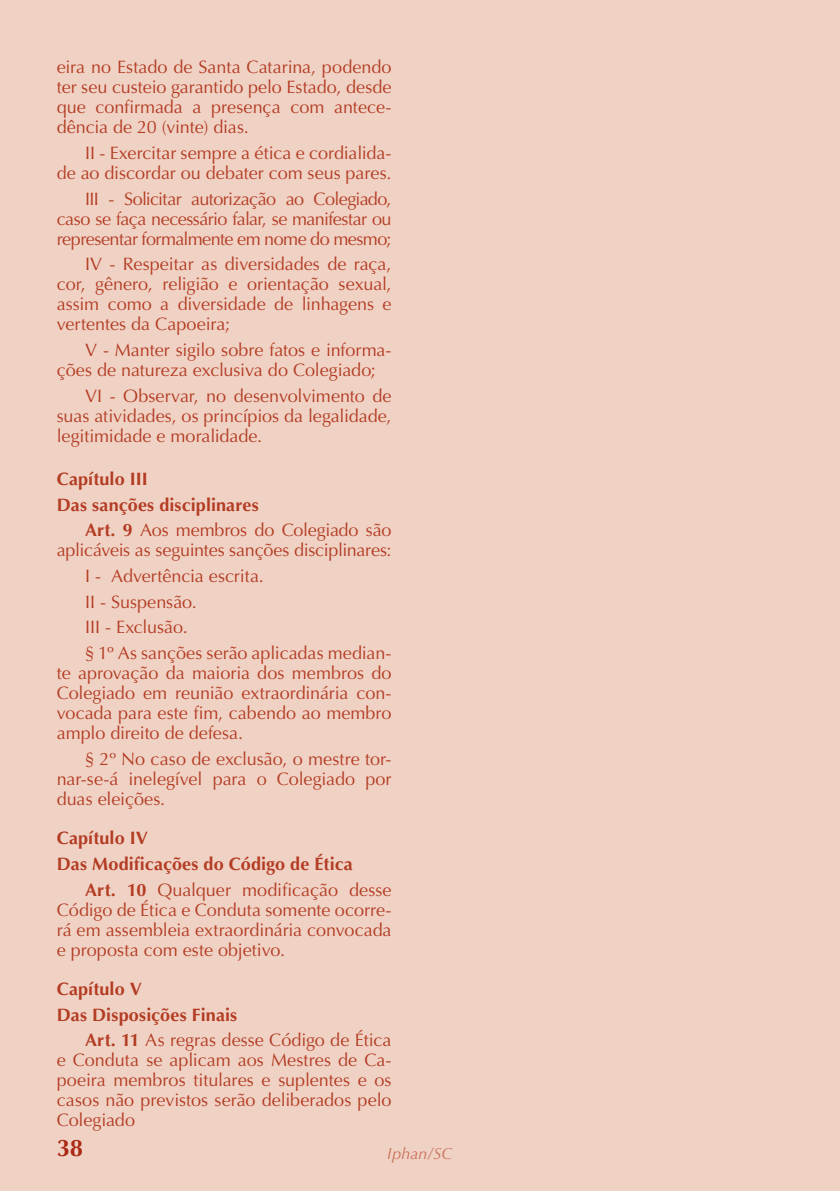
<style>
.page{position:relative;width:840px;height:1191px;background:#fff}
.page>*{position:absolute;margin:0;border:0;box-sizing:border-box;transform-origin:0 0}
.t1{font:700 24px "Optima";color:#ab2814}
.t2{font:18px/20px "Optima";letter-spacing:-.005em;color:#b33c23;text-align:justify}
.t3{font:700 18px "Optima";letter-spacing:.005em;color:#b33c23}
.t4{font:italic 16px "Optima";color:#bc5035}
.s1{font-weight:700}
</style>
<div class="page">
<div style="left:0;top:0;width:839px;height:1191px;background:#f0d2c5"></div>
<hr style="left:839px;top:0;width:1px;height:1191px;background:#ab2814">
<p class="t2" style="left:57px;top:57px;width:336px">eira no Estado de Santa Catarina, podendo ter seu custeio garantido pelo Estado, desde que confirmada a presença com antece&shy;dência de 20 (vinte) dias.</p>
<p class="t2" style="left:57px;top:143px;width:336px;text-align:right">II - Exercitar sempre a ética e cordialida-<br>de ao discordar ou debater com seus pares.</p>
<p class="t2" style="left:57px;top:189px;width:336px;text-indent:28px">III - Solicitar autorização ao Colegiado, caso se faça necessário falar, se manifestar ou representar formalmente em nome do mesmo;</p>
<p class="t2" style="left:57px;top:254px;width:336px;text-indent:28px">IV - Respeitar as diversidades de raça, cor, gênero, religião e orientação sexual, assim como a diversidade de linhagens e vertentes da Capoeira;</p>
<p class="t2" style="left:57px;top:340px;width:336px;text-indent:28px">V - Manter sigilo sobre fatos e informa&shy;ções de natureza exclusiva do Colegiado;</p>
<p class="t2" style="left:57px;top:386px;width:336px;text-indent:28px">VI - Observar, no desenvolvimento de suas atividades, os princípios da legalidade, legitimidade e moralidade.</p>
<p class="t3" style="left:57px;top:468px;width:92px">Capítulo III</p>
<p class="t3" style="left:57px;top:494px;width:203px">Das sanções disciplinares</p>
<p class="t2" style="left:85px;top:520px;width:308px"><span class="s1">Art. 9</span> Aos membros do Colegiado são</p>
<p class="t2" style="left:85px;top:538px;width:308px;line-height:25.6px;text-align:left;text-indent:-28px">aplicáveis as seguintes sanções disciplinares:<br>I - Advertência escrita.<br>II - Suspensão.<br>III - Exclusão.<br>§ 1º As sanções serão aplicadas median-</p>
<p class="t2" style="left:57px;top:663px;width:336px">te aprovação da maioria dos membros do Colegiado em reunião extraordinária con&shy;vocada para este fim, cabendo ao membro amplo direito de defesa.</p>
<p class="t2" style="left:57px;top:749px;width:336px;text-indent:28px">§ 2º No caso de exclusão, o mestre tor&shy;nar-se-á inelegível para o Colegiado por duas eleições.</p>
<p class="t3" style="left:57px;top:827px;width:92px">Capítulo IV</p>
<p class="t3" style="left:57px;top:853px;width:297px">Das Modificações do Código de Ética</p>
<p class="t2" style="left:85px;top:879px;width:308px"><span class="s1">Art. 10</span> Qualquer modificação desse</p>
<p class="t2" style="left:57px;top:899px;width:336px">Código de Ética e Conduta somente ocorre&shy;rá em assembleia extraordinária convocada e proposta com este objetivo.</p>
<p class="t3" style="left:57px;top:978px;width:86px">Capítulo V</p>
<p class="t3" style="left:57px;top:1004px;width:182px">Das Disposições Finais</p>
<p class="t2" style="left:85px;top:1030px;width:308px"><span class="s1">Art. 11</span> As regras desse Código de Ética</p>
<p class="t2" style="left:57px;top:1050px;width:336px">e Conduta se aplicam aos Mestres de Ca&shy;poeira membros titulares e suplentes e os casos não previstos serão deliberados pelo Colegiado</p>
<h1 class="t1" style="left:57px;top:1134px;width:28px">38</h1>
<p class="t4" style="left:387px;top:1143px;width:66px">Iphan/SC</p>
</div>
